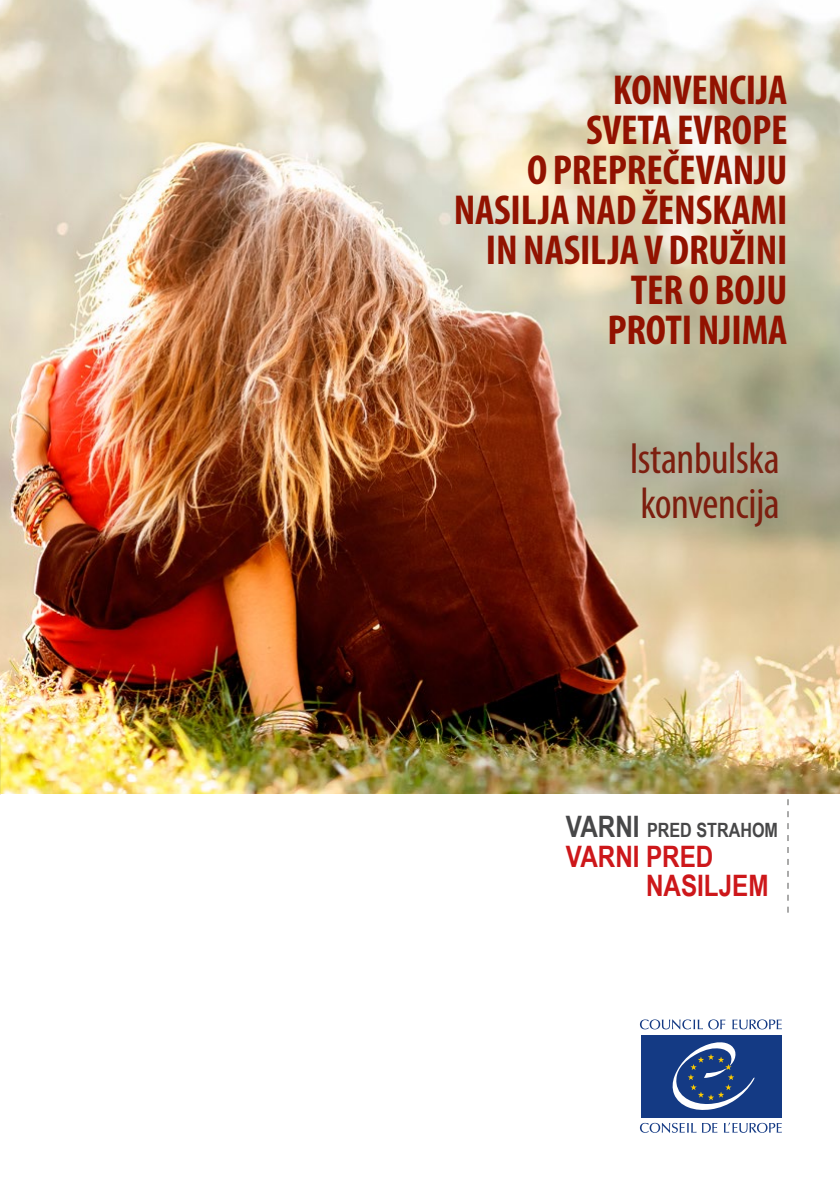
<style>
.page{position:relative;width:840px;height:1191px;background:#fff}
.page>*{position:absolute;margin:0;border:0;box-sizing:border-box;transform-origin:0 0}
.t1{font:condensed 44px/44px "Myriad Pro";letter-spacing:-.01em;color:#7d1e0f}
.t2{font:700 condensed 42px/40px "Myriad Pro";letter-spacing:-.005em;color:#921200;text-align:right}
.t3{font:700 29.6px "Arial Narrow";color:#cd171a}
.t4{font:700 19.6px "Arial Narrow";color:#474748}
.s1{font-size:29.6px}
</style>
<div class="page">
<svg style="left:732px;top:1019px;width:49px;height:10px"></svg>
<svg style="left:639px;top:1019px;width:86px;height:10px"></svg>
<svg style="left:724px;top:1122px;width:57px;height:10px"></svg>
<svg style="left:639px;top:1122px;width:78px;height:10px"></svg>
<div style="left:640px;top:1035px;width:141px;height:82px;background:#143a84"></div>
<svg style="left:672px;top:1042px;width:82px;height:68px"></svg>
<svg style="left:787px;top:799px;width:1px;height:113px"></svg>
<img style="left:0;top:0;width:839px;height:794px">
<p class="t2" style="left:453px;top:69px;width:335px">KONVENCIJA<br>SVETA EVROPE<br>O PREPREČEVANJU<br>NASILJA NAD ŽENSKAMI<br>IN NASILJA V DRUŽINI<br>TER O BOJU<br>PROTI NJIMA</p>
<p class="t1" style="left:629px;top:436px;width:151px">Istanbulska konvencija</p>
<p class="t4" style="left:565px;top:815px;width:213px"><span class="s1">VARNI</span> PRED STRAHOM</p>
<p class="t3" style="left:645px;top:862px;width:124px">NASILJEM</p>
<p class="t3" style="left:565px;top:834px;width:149px">VARNI PRED</p>
</div>
